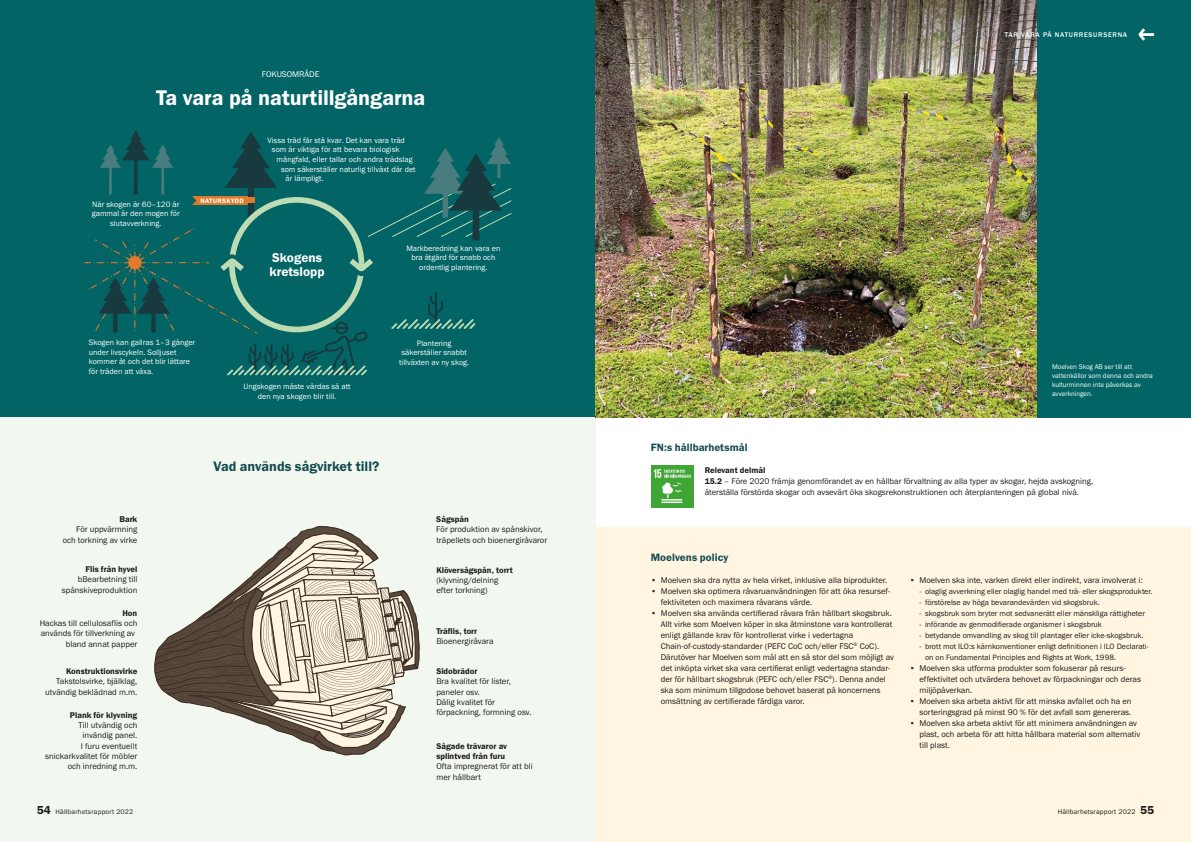
<style>
.page{position:relative;width:1191px;height:842px;background:#fff}
.page>*{position:absolute;margin:0;border:0;box-sizing:border-box;transform-origin:0 0}
.t1{font:22px "Franklin Gothic URW Dem";letter-spacing:-.005em;color:#fff}
.t2{font:14.2px "Franklin Gothic URW Dem";color:#154c51}
.t3{font:13.3px/13.9px "Franklin Gothic URW Dem";color:#fff}
.t4{font:11px "Franklin Gothic URW Dem";color:#154c51}
.t5{font:8.6px/10.4px "Franklin Gothic URW Boo";color:#1d1d1b}
.t6{font:8.6px/10.4px "Franklin Gothic URW Dem";color:#1d1d1b}
.t7{font:8.6px "Franklin Gothic URW Boo";color:#fff}
.t8{font:8.1px/9.7px "Franklin Gothic URW Boo";color:#fff;text-align:center}
.t9{font:8px/11px "Franklin Gothic URW Boo";color:#1d1d1b}
.t10{font:7px/9px "Franklin Gothic URW Boo";color:#fff}
.t11{font:7px "Franklin Gothic URW Boo";letter-spacing:.025em;color:#1d1d1b}
.t12{font:500 7px "Franklin Gothic URW";letter-spacing:.08em;color:#fff}
.t13{font:6.7px "Franklin Gothic URW Dem";letter-spacing:.05em;color:#fff}
.s1{font-family:"Franklin Gothic URW Dem"}
.s2{font-family:"Franklin Gothic URW Dem";font-size:12px}
</style>
<div class="page">
<div style="left:0;top:0;width:595px;height:418px;background:#026465"></div>
<div style="left:0;top:418px;width:595px;height:424px;background:#f2f8ef"></div>
<div style="left:595px;top:528px;width:596px;height:314px;background:#fff5e1"></div>
<svg style="left:154px;top:526px;width:266px;height:229px"></svg>
<img style="left:595px;top:71px;width:442px;height:347px">
<svg style="left:595px;top:0;width:442px;height:71px;background:#736a5d"></svg>
<svg style="left:84px;top:131px;width:427px;height:245px"></svg>
<div style="left:651px;top:466px;width:42px;height:42px;background:#3fa635"></div>
<svg style="left:654px;top:469px;width:37px;height:34px"></svg>
<div style="left:1037px;top:0;width:154px;height:418px;background:#026465"></div>
<svg style="left:1138px;top:28px;width:16px;height:13px"></svg>
<p class="t7" style="left:262px;top:69px;width:59px">FOKUSOMRÅDE</p>
<h1 class="t1" style="left:156px;top:84px;width:271px">Ta vara på naturtillgångarna</h1>
<p class="t8" style="left:92px;top:199px;width:90px">När skogen är 60–120 år gammal är den mogen för slutavverkning.</p>
<p class="t13" style="left:200px;top:196px;width:45px">NATURSKYDD</p>
<p class="t8" style="left:267px;top:135px;width:139px">Vissa träd får stå kvar. Det kan vara träd</p>
<p class="t8" style="left:272px;top:145px;width:129px">som är viktiga för att bevara biologisk</p>
<p class="t8" style="left:276px;top:154px;width:138px">mångfald, eller tallar och andra trädslag</p>
<p class="t8" style="left:281px;top:164px;width:136px">som säkerställer naturlig tillväxt där det</p>
<p class="t8" style="left:285px;top:174px;width:40px">är lämpligt.</p>
<h3 class="t3" style="left:270px;top:250px;width:56px">Skogens kretslopp</h3>
<p class="t8" style="left:406px;top:243px;width:95px">Markberedning kan vara en bra åtgärd för snabb och ordentlig plantering.</p>
<p class="t8" style="left:89px;top:337px;width:108px;text-align:left">Skogen kan gallras 1–3 gånger under livscykeln. Solljuset kommer åt och det blir lättare för träden att växa.</p>
<p class="t8" style="left:399px;top:338px;width:72px">Plantering säkerställer snabbt tillväxten av ny skog.</p>
<p class="t8" style="left:243px;top:382px;width:109px">Ungskogen måste vårdas så att den nya skogen blir till.</p>
<p class="t6" style="left:119px;top:514px;width:19px">Bark</p>
<p class="t5" style="left:63px;top:524px;width:76px;text-align:right">För uppvärmning och torkning av virke</p>
<p class="t6" style="left:85px;top:564px;width:53px">Flis från hyvel</p>
<p class="t5" style="left:62px;top:574px;width:77px;text-align:right">bBearbetning till spånskiveproduktion</p>
<p class="t6" style="left:122px;top:607px;width:16px">Hon</p>
<p class="t5" style="left:40px;top:618px;width:99px;text-align:right">Hackas till cellulosaflis och används för tillverkning av bland annat papper</p>
<p class="t6" style="left:66px;top:666px;width:73px">Konstruktionsvirke</p>
<p class="t5" style="left:45px;top:676px;width:94px;text-align:right">Takstolsvirke, bjälklag, utvändig beklädnad m.m.</p>
<p class="t6" style="left:70px;top:709px;width:69px">Plank för klyvning</p>
<p class="t5" style="left:45px;top:720px;width:94px;text-align:right">Till utvändig och<br>invändig panel.<br>I furu eventuellt snickarkvalitet för möbler och inredning m.m.</p>
<h2 class="t2" style="left:213px;top:458px;width:167px">Vad används sågvirket till?</h2>
<p class="t6" style="left:436px;top:514px;width:34px">Sågspån</p>
<p class="t5" style="left:436px;top:524px;width:112px">För produktion av spånskivor, träpellets och bioenergiråvaror</p>
<p class="t6" style="left:436px;top:564px;width:78px">Klöversågspån, torrt</p>
<p class="t5" style="left:436px;top:575px;width:64px">(klyvning/delning efter torkning)</p>
<p class="t6" style="left:436px;top:625px;width:42px">Träflis, torr</p>
<p class="t5" style="left:436px;top:636px;width:59px">Bioenergiråvara</p>
<p class="t6" style="left:436px;top:666px;width:43px">Sidobrädor</p>
<p class="t5" style="left:436px;top:676px;width:97px">Bra kvalitet för lister, paneler osv.<br>Dålig kvalitet för förpackning, formning osv.</p>
<p class="t6" style="left:436px;top:740px;width:72px">Sågade trävaror av splintved från furu</p>
<p class="t5" style="left:436px;top:761px;width:98px">Ofta impregnerat för att bli mer hållbart</p>
<p class="t12" style="left:1005px;top:30px;width:22px">TAR VARA</p>
<p class="t12" style="left:1043px;top:30px;width:18px">PÅ NAT</p>
<p class="t12" style="left:1068px;top:30px;width:11px">URRES</p>
<p class="t12" style="left:1093px;top:30px;width:11px">URSERNA</p>
<p class="t10" style="left:1052px;top:362px;width:102px">Moelven Skog AB ser till att vattenkällor som denna och andra kulturminnen inte påverkas av avverkningen.</p>
<p class="t4" style="left:651px;top:440px;width:98px">FN:s hållbarhetsmål</p>
<p class="t6" style="left:704px;top:465px;width:62px">Relevant delmål</p>
<p class="t5" style="left:704px;top:475px;width:390px;line-height:11px"><span class="s1">15.2</span> – Före 2020 främja genomförandet av en hållbar förvaltning av alla typer av skogar, hejda avskogning, återställa förstörda skogar och avsevärt öka skogsrekonstruktionen och återplanteringen på global nivå.</p>
<p class="t4" style="left:651px;top:550px;width:79px">Moelvens policy</p>
<p class="t5" style="left:651px;top:575px;width:238px">• Moelven ska dra nytta av hela virket, inklusive alla biprodukter.</p>
<p class="t5" style="left:660px;top:585px;width:231px;line-height:11px;text-indent:-10px">• Moelven ska optimera råvaruanvändningen för att öka resursef&shy;fektiviteten och maximera råvarans värde.</p>
<p class="t5" style="left:660px;top:607px;width:235px;line-height:11px;text-indent:-10px">• Moelven ska använda certifierad råvara från hållbart skogsbruk.<br>Allt virke som Moelven köper in ska åtminstone vara kontrollerat enligt gällande krav för kontrollerat virke i vedertagna Chain-of-custody-standarder (PEFC CoC och/eller FSC<sup>®</sup> CoC).<br>Därutöver har Moelven som mål att en så stor del som möjligt av det inköpta virket ska vara certifierat enligt vedertagna standar&shy;der för hållbart skogsbruk (PEFC och/eller FSC<sup>®</sup>). Denna andel ska som minimum tillgodose behovet baserat på koncernens omsättning av certifierade färdiga varor.</p>
<p class="t5" style="left:909px;top:575px;width:235px">• Moelven ska inte, varken direkt eller indirekt, vara involverat i:</p>
<p class="t9" style="left:919px;top:586px;width:235px">- olaglig avverkning eller olaglig handel med trä- eller skogsprodukter.</p>
<p class="t9" style="left:919px;top:597px;width:182px">- förstörelse av höga bevarandevärden vid skogsbruk.</p>
<p class="t9" style="left:919px;top:608px;width:227px">- skogsbruk som bryter mot sedvanerätt eller mänskliga rättigheter</p>
<p class="t9" style="left:919px;top:619px;width:184px">- införande av genmodifierade organismer i skogsbruk</p>
<p class="t9" style="left:919px;top:630px;width:225px">- betydande omvandling av skog till plantager eller icke-skogsbruk.</p>
<p class="t9" style="left:925px;top:641px;width:225px;text-indent:-6px">- brott mot ILO:s kärnkonventioner enligt definitionen i ILO Declarati&shy;on on Fundamental Principles and Rights at Work, 1998.</p>
<p class="t5" style="left:919px;top:662px;width:223px;line-height:11px;text-indent:-10px">• Moelven ska utforma produkter som fokuserar på resurs&shy;effektivitet och utvärdera behovet av förpackningar och deras miljöpåverkan.</p>
<p class="t5" style="left:909px;top:695px;width:223px;line-height:11px;text-align:right">• Moelven ska arbeta aktivt för att minska avfallet och ha en sorteringsgrad på minst 90 % för det avfall som genereras.</p>
<p class="t5" style="left:919px;top:717px;width:222px;line-height:11px;text-indent:-10px">• Moelven ska arbeta aktivt för att minimera användningen av plast, och arbeta för att hitta hållbara material som alternativ till plast.</p>
<p class="t11" style="left:37px;top:807px;width:98px"><span class="s2">54</span> Hållbarhetsrapport 2022</p>
<p class="t11" style="left:1057px;top:807px;width:98px">Hållbarhetsrapport 2022 <span class="s2">55</span></p>
</div>
